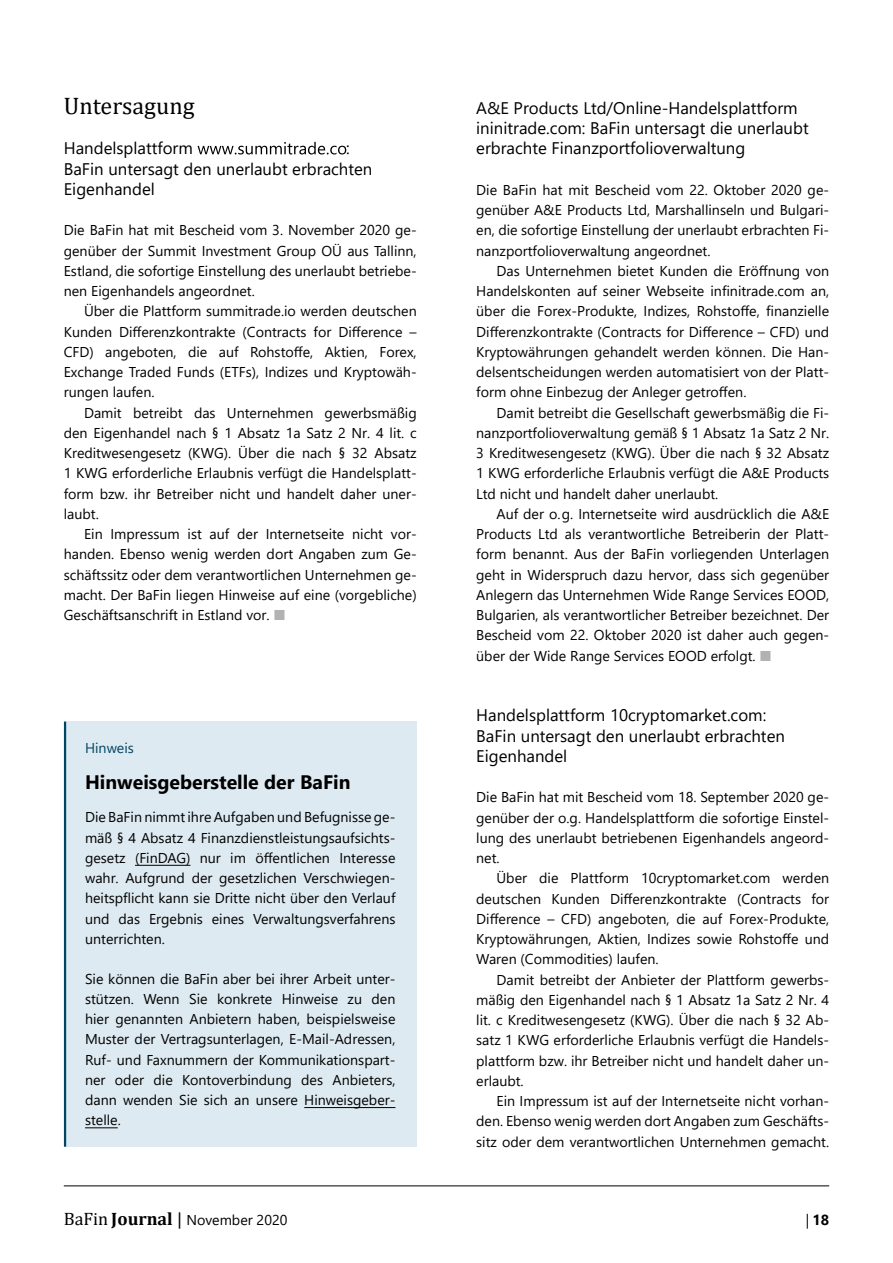
<style>
.page{position:relative;width:893px;height:1263px;background:#fff}
.page>*{position:absolute;margin:0;border:0;box-sizing:border-box;transform-origin:0 0}
.headline_4{font:24px "Cambria";color:#000}
.kasten_headline{font:700 19.5px "Segoe UI";color:#000}
.intro_headline_4{font:16.8px/20.2px "Segoe UI";color:#000}
.t1{font:700 14.55px "Segoe UI";color:#000}
.copy_Meldungen_Einzu{font:14.25px/20.2px "Segoe UI";color:#000;text-align:justify}
.kasten_copy{font:14.25px/20.2px "Segoe UI";color:#000}
.copy_Meldungen{font:14.25px/20.2px "Segoe UI";color:#000;text-align:justify}
.kasten_lebender_kolu{font:14.25px "Segoe UI";color:#004563}
.s1{color:#b3b2b2}
.s2{font-family:"Cambria";font-size:18px}
.s3{font-family:"Cambria";font-weight:700;font-size:18px}
.s4{font-weight:400}
</style>
<div class="page">
<svg style="left:198px;top:142px;width:148px;height:12px"></svg>
<div style="left:64px;top:721px;width:353px;height:426px;background:#deeaf1"></div>
<hr style="left:135px;top:865px;width:55px;height:1px;background:#000">
<hr style="left:304px;top:1107px;width:91px;height:1px;background:#000">
<hr style="left:85px;top:1127px;width:33px;height:1px;background:#000">
<hr style="left:64px;top:721px;width:2px;height:426px;background:#004563">
<hr style="left:64px;top:1185px;width:765px;height:1px;background:#000">
<h2 class="headline_4" style="left:64px;top:91px;width:132px">Untersagung</h2>
<p class="intro_headline_4" style="left:64px;top:137px;width:131px">Handelsplattform</p>
<p class="intro_headline_4" style="left:64px;top:137px;width:310px;text-indent:282px">:<br>BaFin untersagt den unerlaubt erbrachten<br>Eigenhandel</p>
<p class="copy_Meldungen" style="left:64px;top:219px;width:354px">Die BaFin hat mit Bescheid vom 3. November 2020 ge&shy;genüber der Summit Investment Group OÜ aus Tallinn, Estland, die sofortige Einstellung des unerlaubt betriebe&shy;nen Eigenhandels angeordnet.</p>
<p class="copy_Meldungen_Einzu" style="left:64px;top:300px;width:354px;text-indent:20px">Über die Plattform summitrade.io werden deutschen Kunden Differenzkontrakte (Contracts for Difference – CFD) angeboten, die auf Rohstoffe, Aktien, Forex, Exchange Traded Funds (ETFs), Indizes und Kryptowäh&shy;rungen laufen.</p>
<p class="copy_Meldungen_Einzu" style="left:64px;top:401px;width:354px;text-indent:20px">Damit betreibt das Unternehmen gewerbsmäßig den Eigenhandel nach § 1 Absatz 1a Satz 2 Nr. 4 lit. c Kreditwesengesetz (KWG). Über die nach § 32 Absatz 1 KWG erforderliche Erlaubnis verfügt die Handelsplatt&shy;form bzw. ihr Betreiber nicht und handelt daher uner&shy;laubt.</p>
<p class="copy_Meldungen_Einzu" style="left:64px;top:523px;width:354px;text-indent:20px">Ein Impressum ist auf der Internetseite nicht vor&shy;handen. Ebenso wenig werden dort Angaben zum Ge&shy;schäftssitz oder dem verantwortlichen Unternehmen ge&shy;macht. Der BaFin liegen Hinweise auf eine (vorgebliche)<br>Geschäftsanschrift in Estland vor. <span class="s1">■</span></p>
<h2 class="kasten_lebender_kolu" style="left:85px;top:735px;width:50px">Hinweis</h2>
<p class="kasten_headline" style="left:85px;top:764px;width:267px">Hinweisgeberstelle der BaFin</p>
<p class="kasten_copy" style="left:85px;top:806px;width:312px">Die BaFin nimmt ihre Aufgaben und Befugnisse ge&shy;mäß § 4 Absatz 4 Finanzdienstleistungsaufsichts&shy;gesetz (FinDAG) nur im öffentlichen Interesse wahr. Aufgrund der gesetzlichen Verschwiegen&shy;heitspflicht kann sie Dritte nicht über den Verlauf und das Ergebnis eines Verwaltungsverfahrens unterrichten.</p>
<p class="kasten_copy" style="left:85px;top:967px;width:312px">Sie können die BaFin aber bei ihrer Arbeit unter&shy;stützen. Wenn Sie konkrete Hinweise zu den hier genannten Anbietern haben, beispielsweise Muster der Vertragsunterlagen, E-Mail-Adressen, Ruf- und Faxnummern der Kommunikationspart&shy;ner oder die Kontoverbindung des Anbieters, dann wenden Sie sich an unsere Hinweisgeber&shy;stelle.</p>
<p class="intro_headline_4" style="left:476px;top:96px;width:334px">A&amp;E Products Ltd/Online-Handelsplattform ininitrade.com: BaFin untersagt die unerlaubt erbrachte Finanzportfolioverwaltung</p>
<p class="copy_Meldungen" style="left:476px;top:178px;width:354px">Die BaFin hat mit Bescheid vom 22. Oktober 2020 ge&shy;genüber A&amp;E Products Ltd, Marshallinseln und Bulgari&shy;en, die sofortige Einstellung der unerlaubt erbrachten Fi&shy;nanzportfolioverwaltung angeordnet.</p>
<p class="copy_Meldungen_Einzu" style="left:476px;top:259px;width:354px;text-indent:20px">Das Unternehmen bietet Kunden die Eröffnung von Handelskonten auf seiner Webseite infinitrade.com an, über die Forex-Produkte, Indizes, Rohstoffe, finanzielle Differenzkontrakte (Contracts for Difference – CFD) und Kryptowährungen gehandelt werden können. Die Han&shy;delsentscheidungen werden automatisiert von der Platt&shy;form ohne Einbezug der Anleger getroffen.</p>
<p class="copy_Meldungen_Einzu" style="left:476px;top:401px;width:354px;text-indent:20px">Damit betreibt die Gesellschaft gewerbsmäßig die Fi&shy;nanzportfolioverwaltung gemäß § 1 Absatz 1a Satz 2 Nr.<br>3 Kreditwesengesetz (KWG). Über die nach § 32 Absatz 1 KWG erforderliche Erlaubnis verfügt die A&amp;E Products Ltd nicht und handelt daher unerlaubt.</p>
<p class="copy_Meldungen_Einzu" style="left:476px;top:502px;width:354px;text-indent:20px">Auf der o.g. Internetseite wird ausdrücklich die A&amp;E Products Ltd als verantwortliche Betreiberin der Platt&shy;form benannt. Aus der BaFin vorliegenden Unterlagen geht in Widerspruch dazu hervor, dass sich gegenüber Anlegern das Unternehmen Wide Range Services EOOD, Bulgarien, als verantwortlicher Betreiber bezeichnet. Der Bescheid vom 22. Oktober 2020 ist daher auch gegen&shy;über der Wide Range Services EOOD erfolgt. <span class="s1">■</span></p>
<p class="intro_headline_4" style="left:476px;top:704px;width:310px">Handelsplattform 10cryptomarket.com:<br>BaFin untersagt den unerlaubt erbrachten<br>Eigenhandel</p>
<p class="copy_Meldungen" style="left:476px;top:786px;width:354px">Die BaFin hat mit Bescheid vom 18. September 2020 ge&shy;genüber der o.g. Handelsplattform die sofortige Einstel&shy;lung des unerlaubt betriebenen Eigenhandels angeord&shy;net.</p>
<p class="copy_Meldungen_Einzu" style="left:476px;top:867px;width:354px;text-indent:20px">Über die Plattform 10cryptomarket.com werden deutschen Kunden Differenzkontrakte (Contracts for Difference – CFD) angeboten, die auf Forex-Produkte, Kryptowährungen, Aktien, Indizes sowie Rohstoffe und Waren (Commodities) laufen.</p>
<p class="copy_Meldungen_Einzu" style="left:476px;top:968px;width:354px;text-indent:20px">Damit betreibt der Anbieter der Plattform gewerbs&shy;mäßig den Eigenhandel nach § 1 Absatz 1a Satz 2 Nr. 4 lit. c Kreditwesengesetz (KWG). Über die nach § 32 Ab&shy;satz 1 KWG erforderliche Erlaubnis verfügt die Handels&shy;plattform bzw. ihr Betreiber nicht und handelt daher un&shy;erlaubt.</p>
<p class="copy_Meldungen_Einzu" style="left:476px;top:1090px;width:354px;text-indent:20px">Ein Impressum ist auf der Internetseite nicht vorhan&shy;den. Ebenso wenig werden dort Angaben zum Geschäfts&shy;sitz oder dem verantwortlichen Unternehmen gemacht.</p>
<p class="copy_Meldungen_Einzu" style="left:64px;top:1208px;width:225px"><span class="s2">BaFin</span> <span class="s3">Journal</span> <span class="s2">|</span> November 2020</p>
<p class="t1" style="left:806px;top:1206px;width:25px"><span class="s4">|</span> 18</p>
</div>
